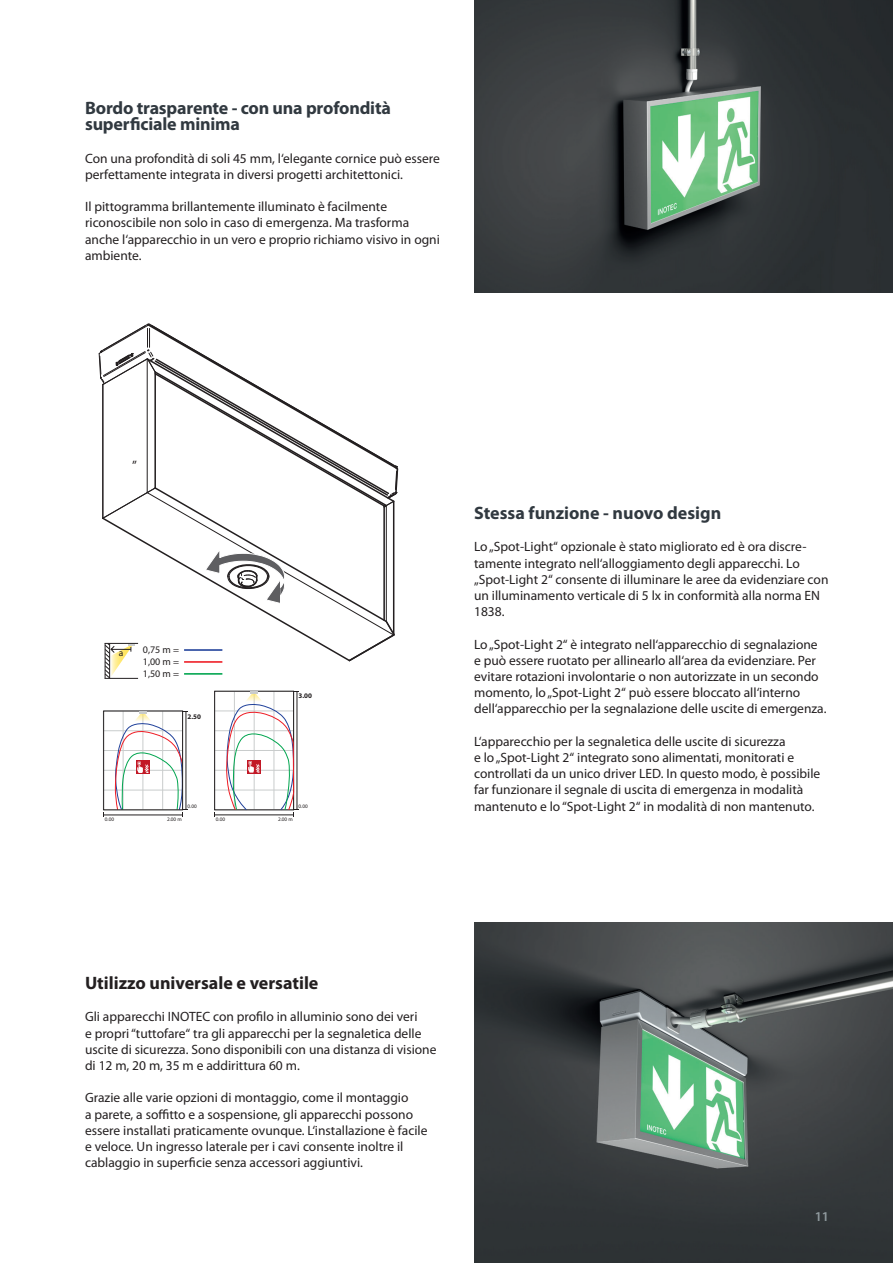
<style>
.page{position:relative;width:893px;height:1263px;background:#fff}
.page>*{position:absolute;margin:0;border:0;box-sizing:border-box;transform-origin:0 0}
.t1{font:700 18px/16.2px "Myriad Pro";letter-spacing:-.01em;color:#313940}
.t2{font:700 18px "Myriad Pro";color:#231f20}
.t3{font:13.5px/16.2px "Myriad Pro";color:#231f20}
.t4{font:600 13.5px "Myriad Pro";color:#909a9e}
.t5{font:10.05px/12px "Myriad Pro";color:#231f20;text-align:justify}
.t6{font:9.45px "Myriad Pro";color:#231f20}
.t7{font:700 7.05px "Myriad Pro";color:#231f20}
.t8{font:5.25px "Myriad Pro";color:#231f20}
</style>
<div class="page">
<img style="left:474px;top:0;width:419px;height:292px">
<img style="left:474px;top:923px;width:419px;height:340px">
<hr style="left:215px;top:790px;width:79px;height:1px;background:#c9cccc">
<hr style="left:215px;top:770px;width:79px;height:1px;background:#c9cccc">
<hr style="left:215px;top:750px;width:79px;height:1px;background:#c9cccc">
<hr style="left:215px;top:730px;width:79px;height:1px;background:#c9cccc">
<hr style="left:215px;top:711px;width:79px;height:1px;background:#c9cccc">
<div style="left:214px;top:691px;width:80px;height:119px;border:1px solid #231f20"></div>
<hr style="left:215px;top:814px;width:78px;height:1px;background:#231f20">
<svg style="left:226px;top:691px;width:73px;height:126px"></svg>
<hr style="left:103px;top:790px;width:79px;height:1px;background:#c9cccc">
<hr style="left:103px;top:770px;width:79px;height:1px;background:#c9cccc">
<hr style="left:103px;top:750px;width:79px;height:1px;background:#c9cccc">
<hr style="left:103px;top:730px;width:79px;height:1px;background:#c9cccc">
<div style="left:103px;top:711px;width:80px;height:99px;border:1px solid #231f20"></div>
<hr style="left:104px;top:814px;width:78px;height:1px;background:#231f20">
<svg style="left:114px;top:711px;width:74px;height:106px"></svg>
<hr style="left:105px;top:678px;width:33px;height:1px;background:#231f20">
<svg style="left:98px;top:323px;width:301px;height:355px"></svg>
<h1 class="t1" style="left:85px;top:99px;width:307px">Bordo trasparente - con una profondità superficiale minima</h1>
<p class="t3" style="left:85px;top:150px;width:356px">Con una profondità di soli 45 mm, l‘elegante cornice può essere perfettamente integrata in diversi progetti architettonici.</p>
<p class="t3" style="left:85px;top:198px;width:356px">Il pittogramma brillantemente illuminato è facilmente riconoscibile non solo in caso di emergenza. Ma trasforma anche l‘apparecchio in un vero e proprio richiamo visivo in ogni ambiente.</p>
<p class="t3" style="left:132px;top:458px;width:6px">”</p>
<p class="t6" style="left:119px;top:647px;width:6px">a</p>
<p class="t5" style="left:143px;top:643px;width:38px">0,75 m = 1,00 m = 1,50 m =</p>
<p class="t7" style="left:188px;top:712px;width:15px">2.50</p>
<p class="t7" style="left:299px;top:691px;width:15px">3.00</p>
<p class="t8" style="left:188px;top:803px;width:11px">0.00</p>
<p class="t8" style="left:105px;top:816px;width:11px">0.00</p>
<p class="t8" style="left:167px;top:816px;width:16px">2.00 m</p>
<p class="t8" style="left:299px;top:803px;width:11px">0.00</p>
<p class="t8" style="left:216px;top:816px;width:11px">0.00</p>
<p class="t8" style="left:278px;top:816px;width:16px">2.00 m</p>
<h1 class="t1" style="left:474px;top:504px;width:249px">Stessa funzione - nuovo design</h1>
<p class="t3" style="left:474px;top:539px;width:356px">Lo „Spot-Light“ opzionale è stato migliorato ed è ora discre&shy;tamente integrato nell‘alloggiamento degli apparecchi. Lo „Spot-Light 2“ consente di illuminare le aree da evidenziare con un illuminamento verticale di 5 lx in conformità alla norma EN 1838.</p>
<p class="t3" style="left:474px;top:636px;width:354px">Lo „Spot-Light 2“ è integrato nell‘apparecchio di segnalazione e può essere ruotato per allinearlo all‘area da evidenziare. Per evitare rotazioni involontarie o non autorizzate in un secondo momento, lo „Spot-Light 2“ può essere bloccato all‘interno dell‘apparecchio per la segnalazione delle uscite di emergenza.</p>
<p class="t3" style="left:474px;top:733px;width:348px">L‘apparecchio per la segnaletica delle uscite di sicurezza<br>e lo „Spot-Light 2“ integrato sono alimentati, monitorati e controllati da un unico driver LED. In questo modo, è possibile far funzionare il segnale di uscita di emergenza in modalità mantenuto e lo “Spot-Light 2“ in modalità di non mantenuto.</p>
<h1 class="t2" style="left:85px;top:971px;width:235px">Utilizzo universale e versatile</h1>
<p class="t3" style="left:85px;top:1008px;width:353px">Gli apparecchi INOTEC con profilo in alluminio sono dei veri<br>e propri “tuttofare“ tra gli apparecchi per la segnaletica delle uscite di sicurezza. Sono disponibili con una distanza di visione di 12 m, 20 m, 35 m e addirittura 60 m.</p>
<p class="t3" style="left:85px;top:1089px;width:344px">Grazie alle varie opzioni di montaggio, come il montaggio<br>a parete, a soffitto e a sospensione, gli apparecchi possono essere installati praticamente ovunque. L‘installazione è facile e veloce. Un ingresso laterale per i cavi consente inoltre il cablaggio in superficie senza accessori aggiuntivi.</p>
<p class="t4" style="left:815px;top:1208px;width:16px">11</p>
</div>
